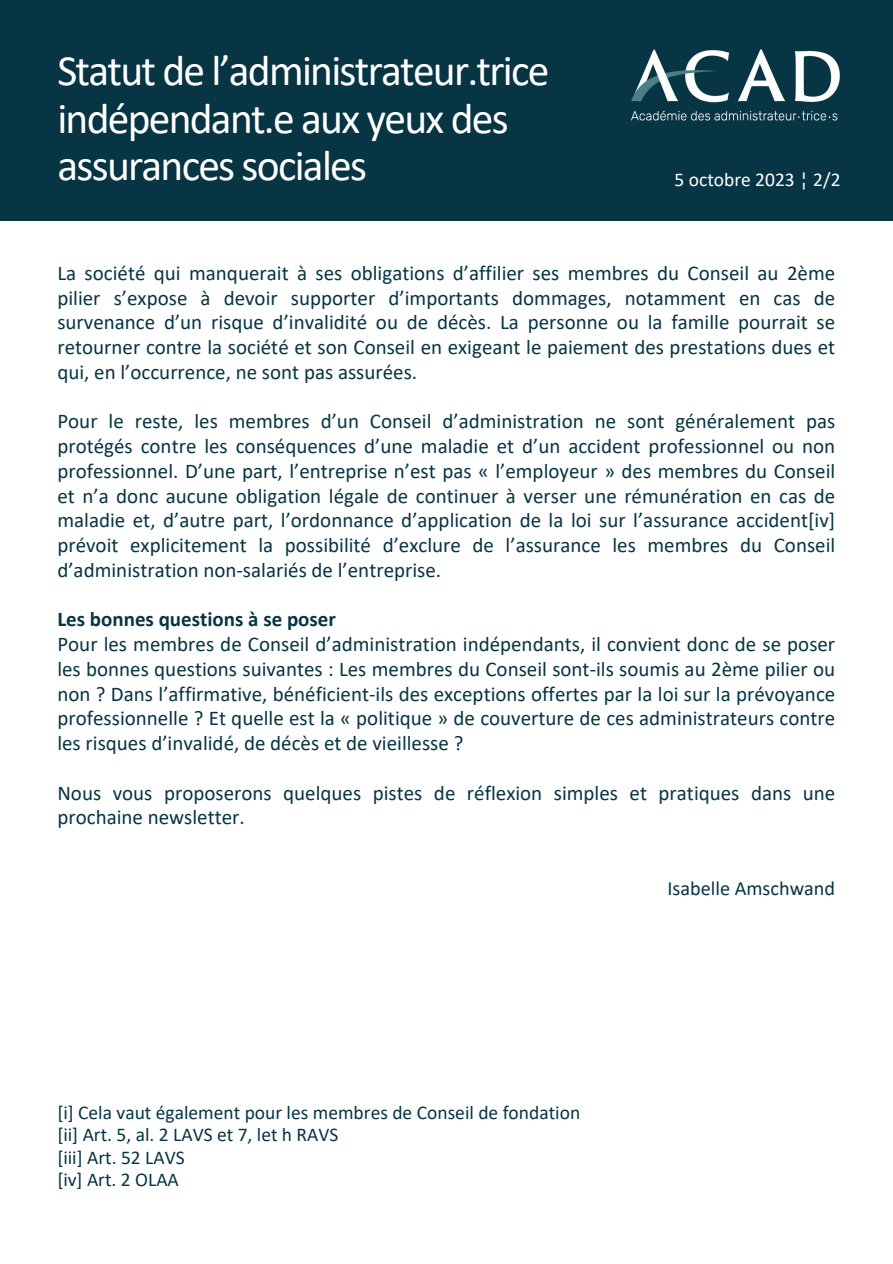
<style>
.page{position:relative;width:893px;height:1264px;background:#fff}
.page>*{position:absolute;margin:0;border:0;box-sizing:border-box;transform-origin:0 0}
.t1{font:43.5px/47.2px "Calibri";letter-spacing:-.04em;color:#fff}
.t2{font:21px/24.8px "Calibri";color:#073543;text-align:justify}
.t3{font:700 21px "Calibri";color:#073543}
.t4{font:20.25px "Calibri";color:#073543}
.t5{font:19.5px "Calibri";color:#073543}
.t6{font:19.5px "Calibri";color:#fff}
</style>
<div class="page">
<div style="left:0;top:0;width:892px;height:220px;background:#073543"></div>
<img style="left:631px;top:49px;width:209px;height:71px">
<p class="t1" style="left:57px;top:51px;width:493px">Statut de l’administrateur.trice indépendant.e aux yeux des assurances sociales</p>
<p class="t6" style="left:674px;top:172px;width:167px">5 octobre 2023 ¦ 2/2</p>
<p class="t2" style="left:57px;top:262px;width:779px">La société qui manquerait à ses obligations d’affilier ses membres du Conseil au 2ème pilier s’expose à devoir supporter d’importants dommages, notamment en cas de survenance d’un risque d’invalidité ou de décès. La personne ou la famille pourrait se retourner contre la société et son Conseil en exigeant le paiement des prestations dues et qui, en l’occurrence, ne sont pas assurées.</p>
<p class="t2" style="left:57px;top:411px;width:779px">Pour le reste, les membres d’un Conseil d’administration ne sont généralement pas protégés contre les conséquences d’une maladie et d’un accident professionnel ou non professionnel. D’une part, l’entreprise n’est pas « l’employeur » des membres du Conseil et n’a donc aucune obligation légale de continuer à verser une rémunération en cas de maladie et, d’autre part, l’ordonnance d’application de la loi sur l’assurance accident[iv] prévoit explicitement la possibilité d’exclure de l’assurance les membres du Conseil d’administration non-salariés de l’entreprise.</p>
<p class="t3" style="left:57px;top:610px;width:280px">Les bonnes questions à se poser</p>
<p class="t2" style="left:57px;top:633px;width:779px">Pour les membres de Conseil d’administration indépendants, il convient donc de se poser les bonnes questions suivantes : Les membres du Conseil sont-ils soumis au 2ème pilier ou non ? Dans l’affirmative, bénéficient-ils des exceptions offertes par la loi sur la prévoyance professionnelle ? Et quelle est la « politique » de couverture de ces administrateurs contre les risques d’invalidé, de décès et de vieillesse ?</p>
<p class="t2" style="left:57px;top:782px;width:779px">Nous vous proposerons quelques pistes de réflexion simples et pratiques dans une prochaine newsletter.</p>
<p class="t5" style="left:57px;top:1104px;width:524px">[i] Cela vaut également pour les membres de Conseil de fondation</p>
<p class="t5" style="left:57px;top:1126px;width:282px">[ii] Art. 5, al. 2 LAVS et 7, let h RAVS</p>
<p class="t5" style="left:57px;top:1149px;width:129px">[iii] Art. 52 LAVS</p>
<p class="t5" style="left:57px;top:1171px;width:123px">[iv] Art. 2 OLAA</p>
<p class="t4" style="left:667px;top:879px;width:169px">Isabelle Amschwand</p>
</div>
